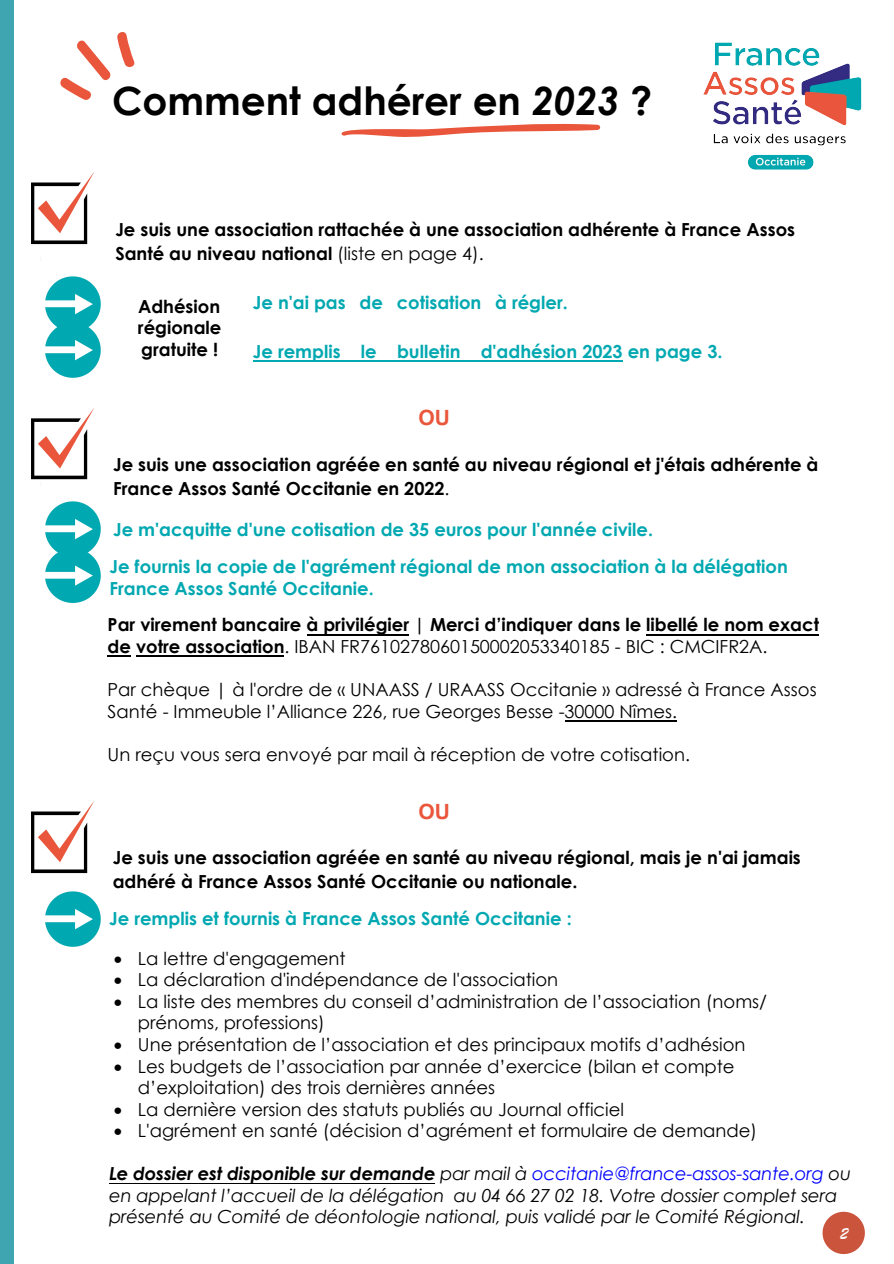
<style>
.page{position:relative;width:894px;height:1264px;background:#fff}
.page>*{position:absolute;margin:0;border:0;box-sizing:border-box;transform-origin:0 0}
.t1{font:700 39px "Century Gothic";color:#000}
.t2{font:700 21px "Arial";color:#ea563c}
.t3{font:18px/21.6px "Century Gothic";color:#000}
.t4{font:700 18px/21.6px "Century Gothic";color:#000}
.t5{font:700 18px/37.5px "Century Gothic";color:#00a8b1}
.t6{font:italic 18px/21.6px "Century Gothic";letter-spacing:-.01em;color:#000}
.t7{font:italic 18px "Brush Script";color:#fff}
.s1{font-style:italic}
.s2{font-weight:400}
.s3{font-weight:700}
.s4{color:#00f}
</style>
<div class="page">
<hr style="left:253px;top:361px;width:369px;height:1px;background:#00a8b1">
<hr style="left:565px;top:720px;width:111px;height:1px;background:#000">
<hr style="left:136px;top:655px;width:148px;height:2px;background:#000">
<hr style="left:108px;top:655px;width:23px;height:2px;background:#000">
<hr style="left:646px;top:633px;width:172px;height:2px;background:#000">
<hr style="left:307px;top:633px;width:101px;height:2px;background:#000">
<svg style="left:341px;top:123px;width:260px;height:14px"></svg>
<img style="left:703px;top:42px;width:159px;height:128px">
<svg style="left:60px;top:32px;width:75px;height:68px"></svg>
<hr style="left:109px;top:1182px;width:326px;height:1px;background:#000">
<div style="left:0;top:0;width:14px;height:1263px;background:#3ea5b1"></div>
<svg style="left:822px;top:1211px;width:42px;height:42px"></svg>
<img style="left:45px;top:276px;width:56px;height:35px">
<img style="left:45px;top:311px;width:56px;height:67px">
<img style="left:31px;top:172px;width:63px;height:73px">
<img style="left:31px;top:408px;width:63px;height:72px">
<img style="left:31px;top:801px;width:63px;height:73px">
<img style="left:45px;top:501px;width:56px;height:35px">
<img style="left:45px;top:536px;width:56px;height:67px">
<img style="left:45px;top:891px;width:56px;height:56px">
<h1 class="t1" style="left:112px;top:71px;width:541px">Comment adhérer en <span class="s1">2023</span> ?</h1>
<p class="t4" style="left:115px;top:216px;width:681px;line-height:24.6px">Je suis une association rattachée à une association adhérente à France Assos<br>Santé au niveau national <span class="s2">(liste en page 4).</span></p>
<p class="t4" style="left:138px;top:294px;width:85px;text-align:justify">Adhésion régionale gratuite !</p>
<p class="t5" style="left:253px;top:283px;width:316px">Je n'ai pas de cotisation à régler.</p>
<p class="t5" style="left:253px;top:332px;width:471px">Je remplis le bulletin d'adhésion 2023 en page 3.</p>
<p class="t2" style="left:418px;top:403px;width:33px">OU</p>
<p class="t4" style="left:113px;top:451px;width:706px;line-height:24.5px">Je suis une association agréée en santé au niveau régional et j'étais adhérente à<br>France Assos Santé Occitanie en 2022<span class="s2">.</span></p>
<p class="t5" style="left:109px;top:509px;width:679px">Je m'acquitte d'une cotisation de 35 euros pour l'année civile.<br>Je fournis la copie de l'agrément régional de mon association à la délégation</p>
<p class="t5" style="left:109px;top:568px;width:266px">France Assos Santé Occitanie.</p>
<p class="t4" style="left:108px;top:613px;width:712px">Par virement bancaire à privilégier | Merci d’indiquer dans le libellé le nom exact de votre association<span class="s2">. IBAN FR7610278060150002053340185 - BIC : CMCIFR2A.</span></p>
<p class="t3" style="left:108px;top:678px;width:710px">Par chèque | à l'ordre de « UNAASS / URAASS Occitanie » adressé à France Assos<br>Santé - Immeuble l’Alliance 226, rue Georges Besse -30000 Nîmes.</p>
<p class="t3" style="left:108px;top:743px;width:583px">Un reçu vous sera envoyé par mail à réception de votre cotisation.</p>
<p class="t2" style="left:418px;top:796px;width:33px">OU</p>
<p class="t4" style="left:113px;top:844px;width:689px;line-height:24.5px">Je suis une association agréée en santé au niveau régional, mais je n'ai jamais adhéré à France Assos Santé Occitanie ou nationale.</p>
<p class="t5" style="left:109px;top:899px;width:464px">Je remplis et fournis à France Assos Santé Occitanie :</p>
<p class="t3" style="left:114px;top:947px;width:233px">• La lettre d'engagement</p>
<p class="t3" style="left:114px;top:968px;width:445px">• La déclaration d'indépendance de l'association</p>
<p class="t3" style="left:138px;top:990px;width:630px;text-indent:-24px">• La liste des membres du conseil d’administration de l’association (noms/ prénoms, professions)</p>
<p class="t3" style="left:114px;top:1033px;width:633px">• Une présentation de l’association et des principaux motifs d’adhésion</p>
<p class="t3" style="left:138px;top:1055px;width:598px;text-indent:-24px">• Les budgets de l’association par année d’exercice (bilan et compte d’exploitation) des trois dernières années</p>
<p class="t3" style="left:114px;top:1098px;width:511px">• La dernière version des statuts publiés au Journal officiel</p>
<p class="t3" style="left:114px;top:1119px;width:644px">• L'agrément en santé (décision d’agrément et formulaire de demande)</p>
<p class="t6" style="left:109px;top:1162px;width:743px"><span class="s3">Le dossier est disponible sur demande</span> par mail à <span class="s4">occitanie@france-assos-sante.org</span> ou en appelant l’accueil de la délégation au 04 66 27 02 18. Votre dossier complet sera présenté au Comité de déontologie national, puis validé par le Comité Régional.</p>
<p class="t7" style="left:840px;top:1222px;width:9px">2</p>
</div>
